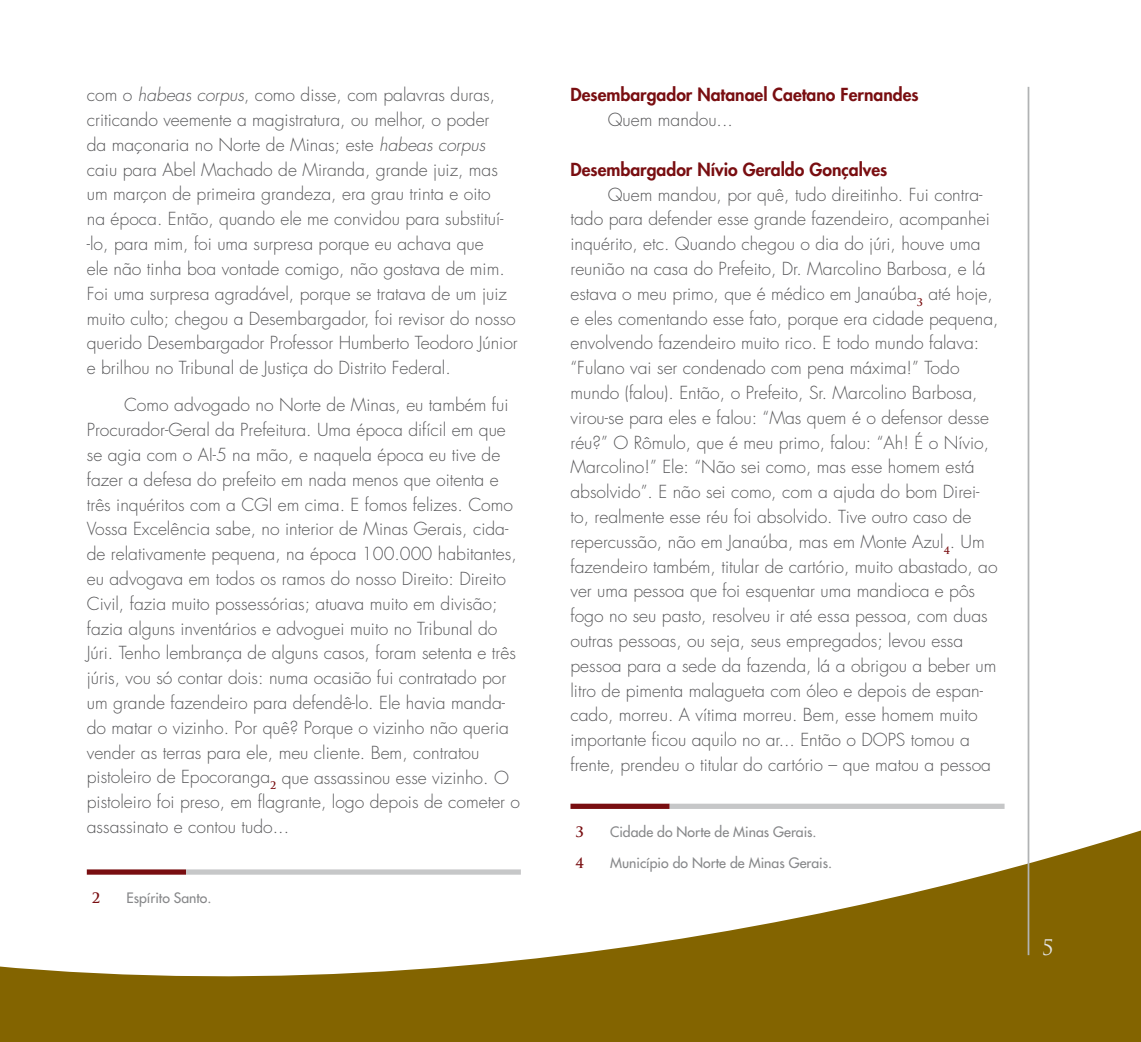
<style>
.page{position:relative;width:1141px;height:1042px;background:#fff}
.page>*{position:absolute;margin:0;border:0;box-sizing:border-box;transform-origin:0 0}
.t1{font:21px "Trajan Pro";color:#e3e4e4}
.t2{font:300 17.5px/24.8px "Futura Std";color:#58585a}
.t3{font:800 17.5px "Futura Std";color:#790e11}
.t4{font:500 14px "Futura Std";color:#87888a}
.t5{font:700 14px "Trajan Pro";color:#790e11}
.s1{font-style:italic}
</style>
<div class="page">
<svg style="left:0;top:819px;width:1141px;height:223px"></svg>
<hr style="left:1028px;top:87px;width:1px;height:868px;background:#b1b3b4">
<div style="left:87px;top:869px;width:99px;height:5px;background:#790e11"></div>
<div style="left:186px;top:869px;width:335px;height:5px;background:#c6c7c8"></div>
<div style="left:570px;top:803px;width:100px;height:6px;background:#790e11"></div>
<div style="left:670px;top:803px;width:335px;height:6px;background:#c6c7c8"></div>
<p class="t2" style="left:87px;top:83px;width:433px">com o <span class="s1">habeas corpus</span>, como disse, com palavras duras, criticando veemente a magistratura, ou melhor, o poder<br>da maçonaria no Norte de Minas; este <span class="s1">habeas corpus </span>caiu para Abel Machado de Miranda, grande juiz, mas um marçon de primeira grandeza, era grau trinta e oito<br>na época. Então, quando ele me convidou para substituí--lo, para mim, foi uma surpresa porque eu achava que<br>ele não tinha boa vontade comigo, não gostava de mim.<br>Foi uma surpresa agradável, porque se tratava de um juiz muito culto; chegou a Desembargador, foi revisor do nosso querido Desembargador Professor Humberto Teodoro Júnior e brilhou no Tribunal de Justiça do Distrito Federal.</p>
<p class="t2" style="left:87px;top:393px;width:435px;text-indent:37px">Como advogado no Norte de Minas, eu também fui Procurador-Geral da Prefeitura. Uma época difícil em que se agia com o AI-5 na mão, e naquela época eu tive de fazer a defesa do prefeito em nada menos que oitenta e três inquéritos com a CGI em cima. E fomos felizes. Como Vossa Excelência sabe, no interior de Minas Gerais, cida&shy;de relativamente pequena, na época 100.000 habitantes, eu advogava em todos os ramos do nosso Direito: Direito Civil, fazia muito possessórias; atuava muito em divisão; fazia alguns inventários e advoguei muito no Tribunal do Júri. Tenho lembrança de alguns casos, foram setenta e três júris, vou só contar dois: numa ocasião fui contratado por um grande fazendeiro para defendê-lo. Ele havia manda&shy;do matar o vizinho. Por quê? Porque o vizinho não queria vender as terras para ele, meu cliente. Bem, contratou pistoleiro de Epocoranga<sub>2</sub> que assassinou esse vizinho. O pistoleiro foi preso, em flagrante, logo depois de cometer o assassinato e contou tudo...</p>
<p class="t5" style="left:92px;top:889px;width:10px">2</p>
<p class="t4" style="left:126px;top:889px;width:87px">Espírito Santo.</p>
<p class="t3" style="left:570px;top:84px;width:350px">Desembargador Natanael Caetano Fernandes</p>
<p class="t2" style="left:608px;top:108px;width:127px">Quem mandou...</p>
<p class="t3" style="left:570px;top:158px;width:318px">Desembargador Nívio Geraldo Gonçalves</p>
<p class="t2" style="left:570px;top:182px;width:430px;text-indent:37px">Quem mandou, por quê, tudo direitinho. Fui contra&shy;tado para defender esse grande fazendeiro, acompanhei inquérito, etc. Quando chegou o dia do júri, houve uma reunião na casa do Prefeito, Dr. Marcolino Barbosa, e lá estava o meu primo, que é médico em Janaúba<sub>3</sub> até hoje, e eles comentando esse fato, porque era cidade pequena, envolvendo fazendeiro muito rico. E todo mundo falava: “Fulano vai ser condenado com pena máxima!” Todo mundo (falou). Então, o Prefeito, Sr. Marcolino Barbosa, virou-se para eles e falou: “Mas quem é o defensor desse réu?” O Rômulo, que é meu primo, falou: “Ah! É o Nívio, Marcolino!” Ele: “Não sei como, mas esse homem está absolvido”. E não sei como, com a ajuda do bom Direi&shy;to, realmente esse réu foi absolvido. Tive outro caso de repercussão, não em Janaúba, mas em Monte Azul<sub>4</sub>. Um fazendeiro também, titular de cartório, muito abastado, ao ver uma pessoa que foi esquentar uma mandioca e pôs fogo no seu pasto, resolveu ir até essa pessoa, com duas outras pessoas, ou seja, seus empregados; levou essa pessoa para a sede da fazenda, lá a obrigou a beber um litro de pimenta malagueta com óleo e depois de espan&shy;cado, morreu. A vítima morreu. Bem, esse homem muito importante ficou aquilo no ar... Então o DOPS tomou a frente, prendeu o titular do cartório – que matou a pessoa</p>
<p class="t5" style="left:575px;top:823px;width:10px">3</p>
<p class="t4" style="left:610px;top:823px;width:208px">Cidade do Norte de Minas Gerais.</p>
<p class="t5" style="left:575px;top:854px;width:10px">4</p>
<p class="t4" style="left:610px;top:854px;width:224px">Município do Norte de Minas Gerais.</p>
<p class="t1" style="left:1042px;top:934px;width:13px">5</p>
</div>
